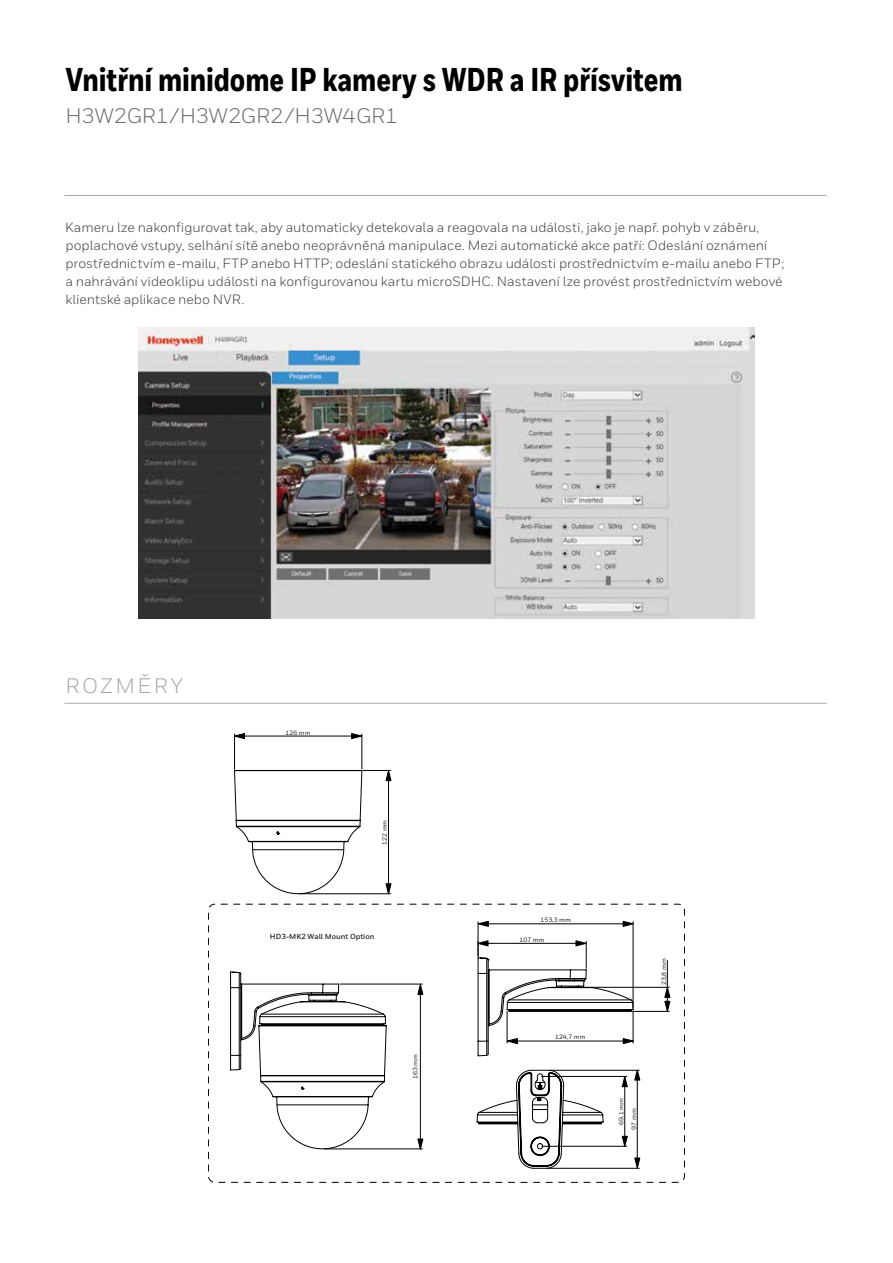
<style>
.page{position:relative;width:893px;height:1263px;background:#fff}
.page>*{position:absolute;margin:0;border:0;box-sizing:border-box;transform-origin:0 0}
.t1{font:800 33px "Honeywell Cond";letter-spacing:-.005em;color:#000}
.t2{font:21px "Honeywell Sans";color:#6d6e71}
.t3{font:21px "Honeywell Sans";letter-spacing:.13em;color:#a7a9ac}
.t4{font:13.5px/18px "Honeywell Sans";color:#414042}
.t5{font:700 7.35px "Honeywell Sans";color:#231f20}
.t6{font:500 6.3px/12.6px "Honeywell Sans";color:#231f20}
</style>
<div class="page">
<img style="left:139px;top:327px;width:615px;height:291px">
<hr style="left:478px;top:922px;width:1px;height:34px;background:#000">
<hr style="left:633px;top:922px;width:1px;height:86px;background:#000">
<hr style="left:488px;top:923px;width:135px;height:1px;background:#000">
<svg style="left:478px;top:921px;width:11px;height:6px"></svg>
<svg style="left:623px;top:921px;width:10px;height:6px"></svg>
<hr style="left:590px;top:987px;width:79px;height:1px;background:#000">
<hr style="left:633px;top:1011px;width:36px;height:1px;background:#000">
<svg style="left:664px;top:960px;width:6px;height:52px"></svg>
<hr style="left:548px;top:1168px;width:91px;height:1px;background:#000">
<svg style="left:477px;top:940px;width:163px;height:228px"></svg>
<svg style="left:230px;top:972px;width:193px;height:177px"></svg>
<svg style="left:234px;top:770px;width:157px;height:124px"></svg>
<hr style="left:234px;top:734px;width:1px;height:35px;background:#000">
<hr style="left:362px;top:734px;width:1px;height:35px;background:#000">
<hr style="left:245px;top:736px;width:107px;height:1px;background:#000">
<svg style="left:234px;top:733px;width:11px;height:6px"></svg>
<svg style="left:351px;top:733px;width:11px;height:6px"></svg>
<div style="left:208px;top:904px;width:477px;height:278px;border:1px dashed #000;border-radius:6px"></div>
<hr style="left:64px;top:195px;width:762px;height:1px;background:#a7a9ac">
<hr style="left:64px;top:703px;width:762px;height:1px;background:#a7a9ac">
<h1 class="t1" style="left:65px;top:60px;width:619px">Vnitřní minidome IP kamery s WDR a IR přísvitem</h1>
<h2 class="t2" style="left:65px;top:104px;width:334px">H3W2GR1/H3W2GR2/H3W4GR1</h2>
<p class="t4" style="left:65px;top:219px;width:720px">Kameru lze nakonfigurovat tak, aby automaticky detekovala a reagovala na události, jako je např. pohyb v záběru, poplachové vstupy, selhání sítě anebo neoprávněná manipulace. Mezi automatické akce patří: Odeslání oznámení prostřednictvím e-mailu, FTP anebo HTTP; odeslání statického obrazu události prostřednictvím e-mailu anebo FTP; a nahrávání videoklipu události na konfigurovanou kartu microSDHC. Nastavení lze provést prostřednictvím webové klientské aplikace nebo NVR.</p>
<h2 class="t3" style="left:65px;top:673px;width:119px">ROZMĚRY</h2>
<p class="t6" style="left:286px;top:727px;width:27px">126 mm</p>
<p class="t6" style="left:379px;top:845px;width:27px;rotate:-90deg">122 mm</p>
<p class="t5" style="left:270px;top:932px;width:106px">HD3-MK2 Wall Mount Option</p>
<p class="t6" style="left:409px;top:1079px;width:27px;rotate:-90deg">163 mm</p>
<p class="t6" style="left:540px;top:914px;width:32px">153,3 mm</p>
<p class="t6" style="left:519px;top:933px;width:27px">107 mm</p>
<p class="t6" style="left:555px;top:1031px;width:32px">124,7 mm</p>
<p class="t6" style="left:658px;top:985px;width:28px;rotate:-90deg">23,8 mm</p>
<p class="t6" style="left:615px;top:1129px;width:33px;text-indent:5px;rotate:-90deg">69,1 mm<br>97 mm</p>
</div>
